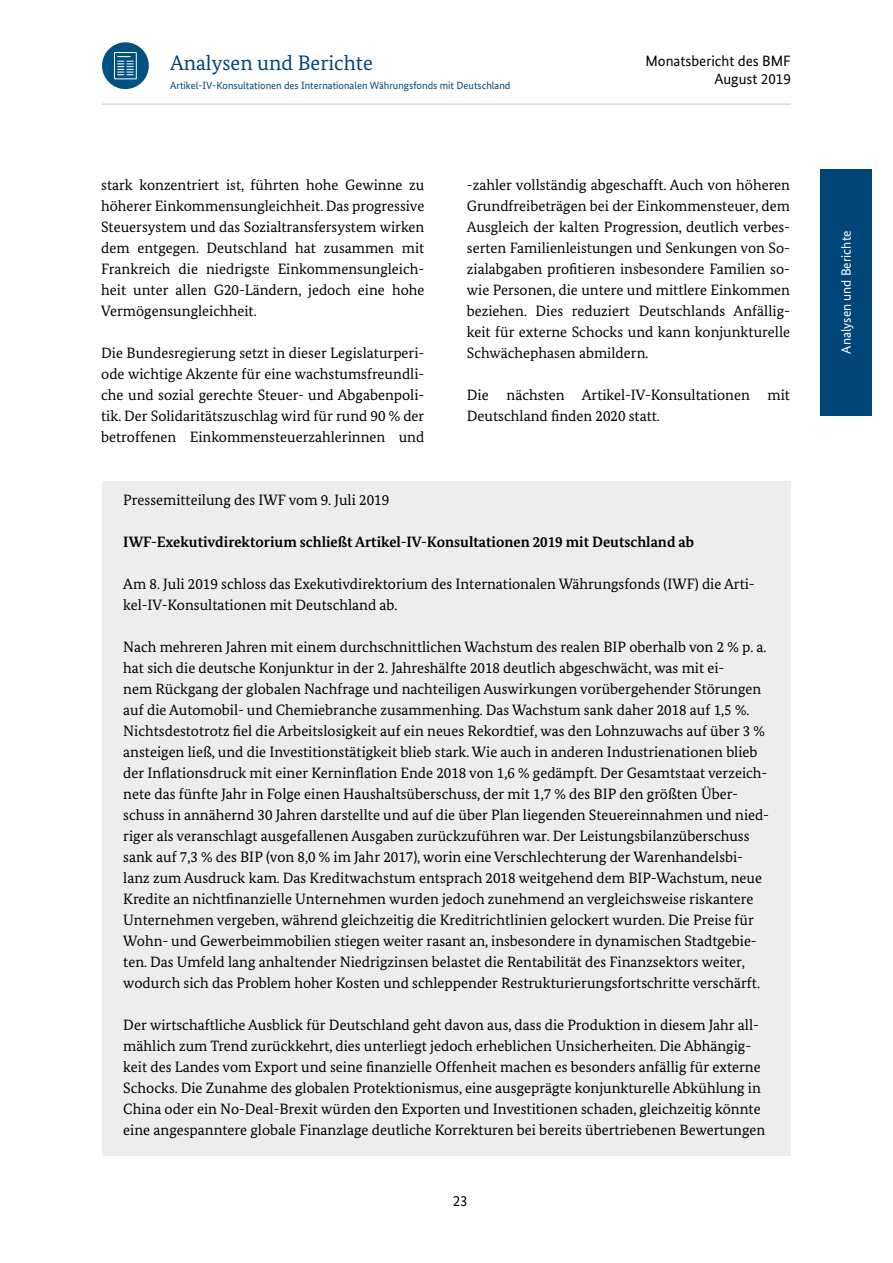
<style>
.page{position:relative;width:893px;height:1263px;background:#fff}
.page>*{position:absolute;margin:0;border:0;box-sizing:border-box;transform-origin:0 0}
.t1{font:21px "Bundes Serif";color:#004577}
.Fließtext_grauer_Kas{font:15px/21px "Bundes Serif";color:#000}
.Zweispaltiger_Fließt{font:15px/21px "Bundes Serif";color:#000;text-align:justify}
.Fließtext_grauer_Kas-2{font:700 15px "Bundes Serif";color:#000}
.t2{font:15px/18px "Bundes Sans";color:#000;text-align:right}
.t3{font:13.5px "Bundes Sans";color:#fff}
.t4{font:10.5px "Bundes Sans";color:#004577}
</style>
<div class="page">
<div style="left:102px;top:42px;width:47px;height:47px;background:#005081;border-radius:50%"></div>
<svg style="left:114px;top:52px;width:23px;height:27px"></svg>
<hr style="left:102px;top:103px;width:689px;height:2px;background:#dadada">
<div style="left:821px;top:169px;width:51px;height:246px;background:#004577"></div>
<div style="left:102px;top:481px;width:689px;height:44px;background:#ededed"></div>
<div style="left:102px;top:518px;width:689px;height:49px;background:#ededed"></div>
<div style="left:102px;top:560px;width:689px;height:70px;background:#ededed"></div>
<div style="left:102px;top:623px;width:689px;height:385px;background:#ededed"></div>
<div style="left:102px;top:1001px;width:689px;height:154px;background:#ededed"></div>
<h1 class="t1" style="left:170px;top:50px;width:204px">Analysen und Berichte</h1>
<p class="t2" style="left:645px;top:51px;width:147px">Monatsbericht des BMF<br>August 2019</p>
<p class="t4" style="left:170px;top:79px;width:342px">Artikel-IV-Konsultationen des Internationalen Währungsfonds mit Deutschland</p>
<p class="Zweispaltiger_Fließt" style="left:101px;top:174px;width:325px">stark konzentriert ist, führten hohe Gewinne zu höherer Einkommensungleichheit. Das progressive Steuersystem und das Sozialtransfersystem wirken dem entgegen. Deutschland hat zusammen mit Frankreich die niedrigste Einkommensungleich&shy;heit unter allen G20-Ländern, jedoch eine hohe Vermögensungleichheit.</p>
<p class="Zweispaltiger_Fließt" style="left:101px;top:342px;width:325px">Die Bundesregierung setzt in dieser Legislaturperi&shy;ode wichtige Akzente für eine wachstumsfreundli&shy;che und sozial gerechte Steuer- und Abgabenpoli&shy;tik. Der Solidaritätszuschlag wird für rund 90 % der betroffenen Einkommensteuerzahlerinnen und</p>
<p class="Zweispaltiger_Fließt" style="left:467px;top:174px;width:325px">-zahler vollständig abgeschafft. Auch von höheren Grundfreibeträgen bei der Einkommensteuer, dem Ausgleich der kalten Progression, deutlich verbes&shy;serten Familienleistungen und Senkungen von So&shy;zialabgaben profitieren insbesondere Familien so&shy;wie Personen, die untere und mittlere Einkommen beziehen. Dies reduziert Deutschlands Anfällig&shy;keit für externe Schocks und kann konjunkturelle Schwächephasen abmildern.</p>
<p class="Zweispaltiger_Fließt" style="left:467px;top:384px;width:325px">Die nächsten Artikel-IV-Konsultationen mit<br>Deutschland finden 2020 statt.</p>
<p class="Fließtext_grauer_Kas" style="left:123px;top:489px;width:267px">Pressemitteilung des IWF vom 9. Juli 2019</p>
<p class="Fließtext_grauer_Kas-2" style="left:123px;top:532px;width:572px">IWF-Exekutivdirektorium schließt Artikel-IV-Konsultationen 2019 mit Deutschland ab</p>
<p class="Fließtext_grauer_Kas" style="left:123px;top:573px;width:633px">Am 8. Juli 2019 schloss das Exekutivdirektorium des Internationalen Währungsfonds (IWF) die Arti&shy;kel-IV-Konsultationen mit Deutschland ab.</p>
<p class="Fließtext_grauer_Kas" style="left:123px;top:636px;width:647px">Nach mehreren Jahren mit einem durchschnittlichen Wachstum des realen BIP oberhalb von 2 % p. a. hat sich die deutsche Konjunktur in der 2. Jahreshälfte 2018 deutlich abgeschwächt, was mit ei-<br>nem Rückgang der globalen Nachfrage und nachteiligen Auswirkungen vorübergehender Störungen auf die Automobil- und Chemiebranche zusammenhing. Das Wachstum sank daher 2018 auf 1,5 %.<br>Nichtsdestotrotz fiel die Arbeitslosigkeit auf ein neues Rekordtief, was den Lohnzuwachs auf über 3 % ansteigen ließ, und die Investitionstätigkeit blieb stark. Wie auch in anderen Industrienationen blieb der Inflationsdruck mit einer Kerninflation Ende 2018 von 1,6 % gedämpft. Der Gesamtstaat verzeich&shy;nete das fünfte Jahr in Folge einen Haushaltsüberschuss, der mit 1,7 % des BIP den größten Über&shy;schuss in annähernd 30 Jahren darstellte und auf die über Plan liegenden Steuereinnahmen und nied&shy;riger als veranschlagt ausgefallenen Ausgaben zurückzuführen war. Der Leistungsbilanzüberschuss sank auf 7,3 % des BIP (von 8,0 % im Jahr 2017), worin eine Verschlechterung der Warenhandelsbi&shy;lanz zum Ausdruck kam. Das Kreditwachstum entsprach 2018 weitgehend dem BIP-Wachstum, neue Kredite an nichtfinanzielle Unternehmen wurden jedoch zunehmend an vergleichsweise riskantere Unternehmen vergeben, während gleichzeitig die Kreditrichtlinien gelockert wurden. Die Preise für Wohn- und Gewerbeimmobilien stiegen weiter rasant an, insbesondere in dynamischen Stadtgebie&shy;ten. Das Umfeld lang anhaltender Niedrigzinsen belastet die Rentabilität des Finanzsektors weiter, wodurch sich das Problem hoher Kosten und schleppender Restrukturierungsfortschritte verschärft.</p>
<p class="Fließtext_grauer_Kas" style="left:123px;top:1014px;width:643px">Der wirtschaftliche Ausblick für Deutschland geht davon aus, dass die Produktion in diesem Jahr all&shy;mählich zum Trend zurückkehrt, dies unterliegt jedoch erheblichen Unsicherheiten. Die Abhängig&shy;keit des Landes vom Export und seine finanzielle Offenheit machen es besonders anfällig für externe Schocks. Die Zunahme des globalen Protektionismus, eine ausgeprägte konjunkturelle Abkühlung in China oder ein No-Deal-Brexit würden den Exporten und Investitionen schaden, gleichzeitig könnte eine angespanntere globale Finanzlage deutliche Korrekturen bei bereits übertriebenen Bewertungen</p>
<p class="t2" style="left:453px;top:1192px;width:16px">23</p>
<p class="t3" style="left:838px;top:354px;width:124px;rotate:-90deg">Analysen und Berichte</p>
</div>
